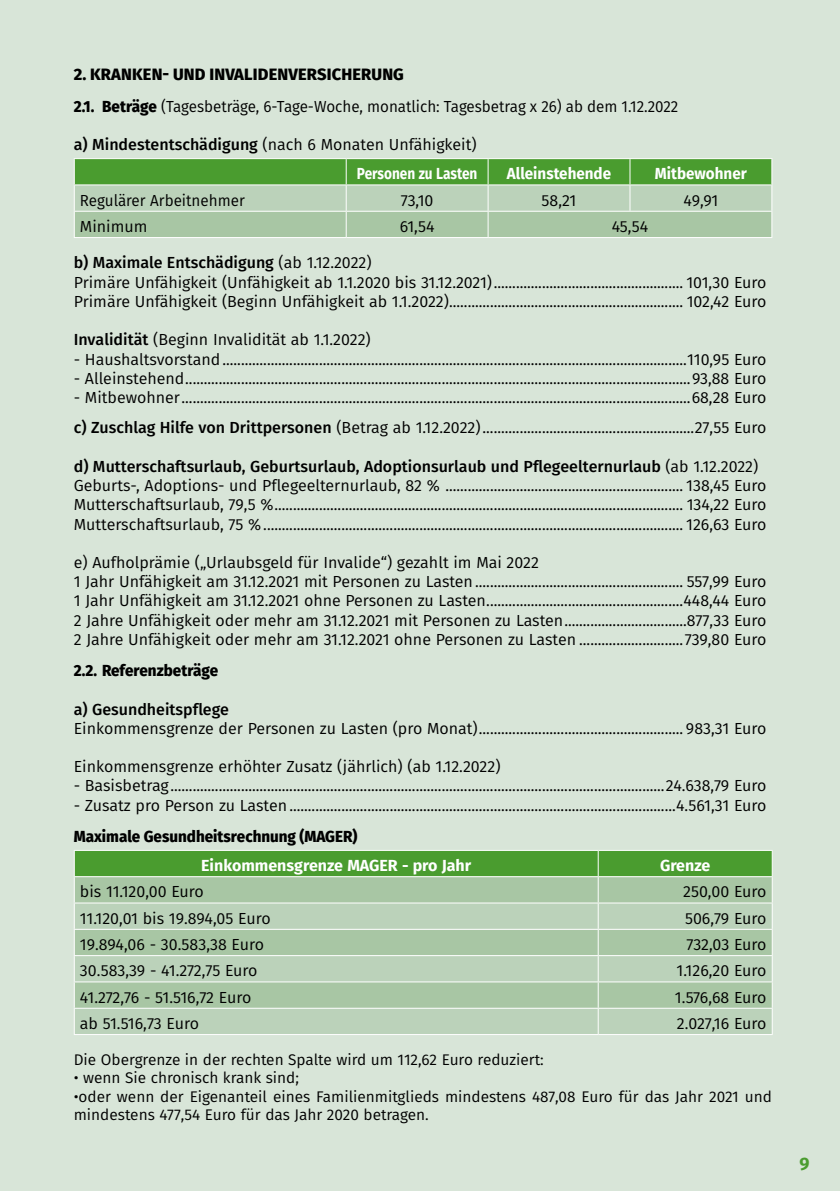
<style>
.page{position:relative;width:840px;height:1191px;background:#fff}
.page>*{position:absolute;margin:0;border:0;box-sizing:border-box;transform-origin:0 0}
.t1{font:700 18px "Fira Sans";color:#4a9c2f}
.t2{font:800 16.4px "Fira Sans";letter-spacing:.01em;color:#000}
.t3{font:16px/19.2px "Fira Sans";color:#000}
.t4{font:16px "Fira Sans";color:#000;scale:.95 1}
.t5{font:800 16px "Fira Sans";color:#000;scale:.95 1}
.t6{font:700 16px "Fira Sans";color:#fff}
.t7{font:700 16px "Fira Sans";color:#fff;scale:.95 1}
.t8{font:500 16px "Fira Sans";color:#000}
.t9{font:16px "Fira Sans";letter-spacing:-.02em;color:#000}
.t10{font:15.4px/18.4px "Fira Sans";color:#000}
.s1{font-weight:800}
.s2{font-weight:500}
.s3{font-weight:700;color:#fff}
</style>
<div class="page">
<div style="left:0;top:0;width:839px;height:1191px;background:#d8e5d8"></div>
<hr style="left:74px;top:158px;width:272px;height:1px;background:#fff">
<hr style="left:346px;top:158px;width:142px;height:1px;background:#fff">
<hr style="left:488px;top:158px;width:141px;height:1px;background:#fff">
<hr style="left:629px;top:158px;width:143px;height:1px;background:#fff">
<svg style="left:74px;top:159px;width:698px;height:78px"></svg>
<hr style="left:74px;top:237px;width:272px;height:1px;background:#fff">
<hr style="left:346px;top:237px;width:142px;height:1px;background:#fff">
<hr style="left:488px;top:237px;width:141px;height:1px;background:#fff">
<hr style="left:629px;top:237px;width:143px;height:1px;background:#fff">
<svg style="left:74px;top:850px;width:698px;height:184px"></svg>
<hr style="left:74px;top:1034px;width:524px;height:1px;background:#fff">
<hr style="left:598px;top:1034px;width:174px;height:1px;background:#fff">
<p class="t2" style="left:74px;top:63px;width:331px">2. KRANKEN- UND INVALIDENVERSICHERUNG</p>
<p class="t4" style="left:74px;top:94px;width:637px"><span class="s1">2.1. Beträge</span> (Tagesbeträge, 6-Tage-Woche, monatlich: Tagesbetrag x 26) ab dem 1.12.2022</p>
<p class="t3" style="left:74px;top:130px;width:405px;line-height:29.2px;text-align:right"><span class="s2">a) Mindestentschädigung</span> (nach 6 Monaten Unfähigkeit)<br><span class="s3">Personen zu Lasten</span></p>
<p class="t7" style="left:506px;top:160px;width:111px">Alleinstehende</p>
<p class="t7" style="left:654px;top:160px;width:98px">Mitbewohner</p>
<p class="t4" style="left:80px;top:188px;width:175px">Regulärer Arbeitnehmer</p>
<p class="t3" style="left:400px;top:190px;width:34px">73,10</p>
<p class="t3" style="left:541px;top:190px;width:36px">58,21</p>
<p class="t3" style="left:683px;top:190px;width:36px">49,91</p>
<p class="t3" style="left:80px;top:216px;width:69px">Minimum</p>
<p class="t3" style="left:399px;top:216px;width:36px">61,54</p>
<p class="t3" style="left:611px;top:216px;width:38px">45,54</p>
<p class="t3" style="left:74px;top:253px;width:694px"><span class="s2">b) Maximale Entschädigung</span> (ab 1.12.2022)<br>Primäre Unfähigkeit (Unfähigkeit ab 1.1.2020 bis 31.12.2021)................................................... 101,30 Euro<br>Primäre Unfähigkeit (Beginn Unfähigkeit ab 1.1.2022)............................................................... 102,42 Euro</p>
<p class="t3" style="left:74px;top:330px;width:298px"><span class="s2">Invalidität</span> (Beginn Invalidität ab 1.1.2022)</p>
<p class="t3" style="left:74px;top:349px;width:693px">- Haushaltsvorstand.............................................................................................................................110,95 Euro</p>
<p class="t3" style="left:74px;top:368px;width:693px">- Alleinstehend........................................................................................................................................93,88 Euro</p>
<p class="t3" style="left:74px;top:382px;width:693px;line-height:30.6px">- Mitbewohner.........................................................................................................................................68,28 Euro <span class="s2">c) Zuschlag Hilfe von Drittpersonen</span> (Betrag ab 1.12.2022).........................................................27,55 Euro</p>
<p class="t3" style="left:74px;top:456px;width:693px"><span class="s2">d) Mutterschaftsurlaub, Geburtsurlaub, Adoptionsurlaub und Pflegeelternurlaub</span> (ab 1.12.2022)<br>Geburts-, Adoptions- und Pflegeelternurlaub, 82 % ................................................................ 138,45 Euro Mutterschaftsurlaub, 79,5 %.............................................................................................................. 134,22 Euro Mutterschaftsurlaub, 75 %................................................................................................................. 126,63 Euro</p>
<p class="t3" style="left:74px;top:552px;width:693px">e) Aufholprämie („Urlaubsgeld für Invalide“) gezahlt im Mai 2022<br>1 Jahr Unfähigkeit am 31.12.2021 mit Personen zu Lasten........................................................ 557,99 Euro 1 Jahr Unfähigkeit am 31.12.2021 ohne Personen zu Lasten.....................................................448,44 Euro 2 Jahre Unfähigkeit oder mehr am 31.12.2021 mit Personen zu Lasten.................................877,33 Euro 2 Jahre Unfähigkeit oder mehr am 31.12.2021 ohne Personen zu Lasten ............................739,80 Euro</p>
<p class="t5" style="left:74px;top:659px;width:153px">2.2. Referenzbeträge</p>
<p class="t8" style="left:74px;top:696px;width:157px">a) Gesundheitspflege</p>
<p class="t3" style="left:74px;top:718px;width:693px">Einkommensgrenze der Personen zu Lasten (pro Monat)....................................................... 983,31 Euro</p>
<p class="t3" style="left:74px;top:756px;width:428px">Einkommensgrenze erhöhter Zusatz (jährlich) (ab 1.12.2022)</p>
<p class="t3" style="left:74px;top:775px;width:693px">- Basisbetrag.....................................................................................................................................24.638,79 Euro</p>
<p class="t3" style="left:74px;top:795px;width:693px">- Zusatz pro Person zu Lasten........................................................................................................4.561,31 Euro</p>
<p class="t5" style="left:74px;top:825px;width:300px">Maximale Gesundheitsrechnung (MAGER)</p>
<p class="t6" style="left:201px;top:852px;width:271px">Einkommensgrenze MAGER - pro Jahr</p>
<p class="t6" style="left:659px;top:852px;width:52px">Grenze</p>
<p class="t3" style="left:80px;top:881px;width:125px">bis 11.120,00 Euro</p>
<p class="t3" style="left:682px;top:881px;width:85px">250,00 Euro</p>
<p class="t3" style="left:80px;top:908px;width:192px">11.120,01 bis 19.894,05 Euro</p>
<p class="t3" style="left:684px;top:908px;width:83px">506,79 Euro</p>
<p class="t3" style="left:80px;top:934px;width:185px">19.894,06 - 30.583,38 Euro</p>
<p class="t3" style="left:686px;top:934px;width:81px">732,03 Euro</p>
<p class="t3" style="left:80px;top:960px;width:179px">30.583,39 - 41.272,75 Euro</p>
<p class="t3" style="left:676px;top:960px;width:91px">1.126,20 Euro</p>
<p class="t3" style="left:80px;top:987px;width:173px">41.272,76 - 51.516,72 Euro</p>
<p class="t9" style="left:674px;top:985px;width:93px">1.576,68 Euro</p>
<p class="t3" style="left:80px;top:1013px;width:120px">ab 51.516,73 Euro</p>
<p class="t3" style="left:676px;top:1013px;width:91px">2.027,16 Euro</p>
<p class="t10" style="left:74px;top:1049px;width:471px">Die Obergrenze in der rechten Spalte wird um 112,62 Euro reduziert:</p>
<p class="t10" style="left:74px;top:1068px;width:227px">• wenn Sie chronisch krank sind;</p>
<p class="t10" style="left:74px;top:1086px;width:699px">•oder wenn der Eigenanteil eines Familienmitglieds mindestens 487,08 Euro für das Jahr 2021 und mindestens 477,54 Euro für das Jahr 2020 betragen.</p>
<p class="t1" style="left:799px;top:1148px;width:12px">9</p>
</div>
